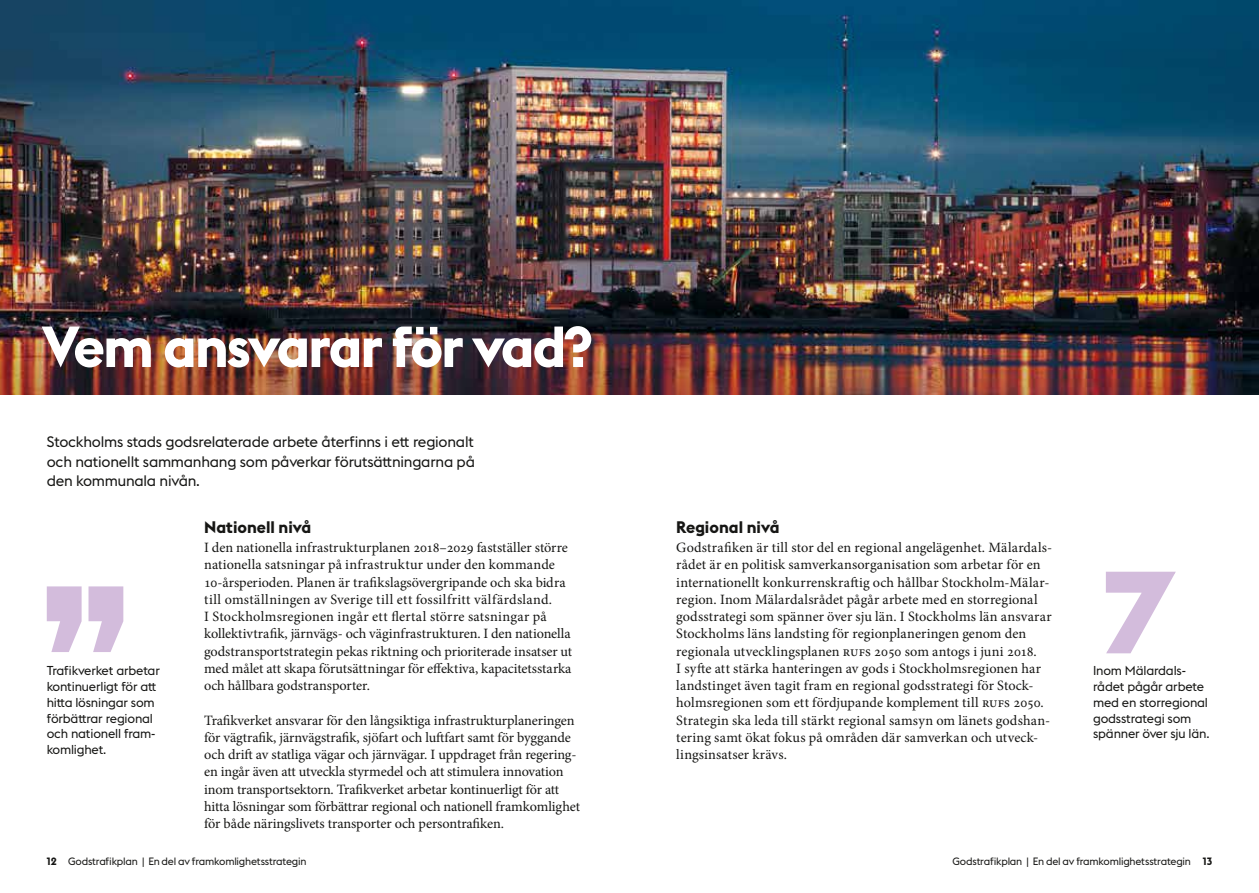
<style>
.page{position:relative;width:1259px;height:893px;background:#fff}
.page>*{position:absolute;margin:0;border:0;box-sizing:border-box;transform-origin:0 0}
.t1{font:700 57px "Stockholm Type";letter-spacing:-.035em;color:#fff}
.t2{font:700 16.5px "Stockholm Type";color:#161614}
.t3{font:15px/19.5px "Stockholm Type";letter-spacing:-.015em;color:#161614;text-align:justify}
.t4{font:14.25px/17.2px "Minion Pro";letter-spacing:-.005em;color:#161614}
.t5{font:12.75px/15.8px "Stockholm Type";letter-spacing:-.015em;color:#161614}
.t6{font:10.5px "Stockholm Type";letter-spacing:-.02em;color:#161614}
.s1{font-weight:700}
</style>
<div class="page">
<img style="left:0;top:0;width:1259px;height:395px">
<svg style="left:47px;top:586px;width:76px;height:66px"></svg>
<svg style="left:1106px;top:571px;width:70px;height:83px"></svg>
<h1 class="t1" style="left:42px;top:306px;width:551px">Vem ansvarar för vad?</h1>
<p class="t3" style="left:47px;top:432px;width:430px">Stockholms stads godsrelaterade arbete återfinns i ett regionalt och nationellt sammanhang som påverkar förutsättningarna på den kommunala nivån.</p>
<p class="t5" style="left:47px;top:662px;width:115px">Trafikverket arbetar kontinuerligt för att hitta lösningar som förbättrar regional och nationell fram&shy;komlighet.</p>
<p class="t2" style="left:204px;top:516px;width:109px">Nationell nivå</p>
<p class="t4" style="left:204px;top:539px;width:369px">I den nationella infrastrukturplanen 2018–2029 fastställer större nationella satsningar på infrastruktur under den kommande 10-årsperioden. Planen är trafikslagsövergripande och ska bidra till omställningen av Sverige till ett fossilfritt välfärdsland.<br>I Stockholmsregionen ingår ett flertal större satsningar på kollektivtrafik, järnvägs- och väginfrastrukturen. I den nationella godstransportstrategin pekas riktning och prioriterade insatser ut med målet att skapa förutsättningar för effektiva, kapacitetsstarka och hållbara godstransporter.</p>
<p class="t4" style="left:204px;top:711px;width:377px">Trafikverket ansvarar för den långsiktiga infrastrukturplaneringen för vägtrafik, järnvägstrafik, sjöfart och luftfart samt för byggande och drift av statliga vägar och järnvägar. I uppdraget från regering&shy;en ingår även att utveckla styrmedel och att stimulera innovation inom transportsektorn. Trafikverket arbetar kontinuerligt för att hitta lösningar som förbättrar regional och nationell framkomlighet för både näringslivets transporter och persontrafiken.</p>
<p class="t2" style="left:676px;top:516px;width:105px">Regional nivå</p>
<p class="t4" style="left:676px;top:539px;width:377px">Godstrafiken är till stor del en regional angelägenhet. Mälardals&shy;rådet är en politisk samverkansorganisation som arbetar för en internationellt konkurrenskraftig och hållbar Stockholm-Mälar&shy;region. Inom Mälardalsrådet pågår arbete med en storregional godsstrategi som spänner över sju län. I Stockholms län ansvarar Stockholms läns landsting för regionplaneringen genom den regionala utvecklingsplanen RUFS 2050 som antogs i juni 2018.<br>I syfte att stärka hanteringen av gods i Stockholmsregionen har landstinget även tagit fram en regional godsstrategi för Stock&shy;holmsregionen som ett fördjupande komplement till RUFS 2050.<br>Strategin ska leda till stärkt regional samsyn om länets godshan&shy;tering samt ökat fokus på områden där samverkan och utveck&shy;lingsinsatser krävs.</p>
<p class="t5" style="left:1093px;top:662px;width:118px">Inom Mälardals&shy;rådet pågår arbete med en storregional godsstrategi som spänner över sju län.</p>
<p class="t6" style="left:47px;top:854px;width:261px"><span class="s1">12</span> Godstrafikplan | En del av framkomlighetsstrategin</p>
<p class="t6" style="left:952px;top:854px;width:261px">Godstrafikplan | En del av framkomlighetsstrategin <span class="s1">13</span></p>
</div>
